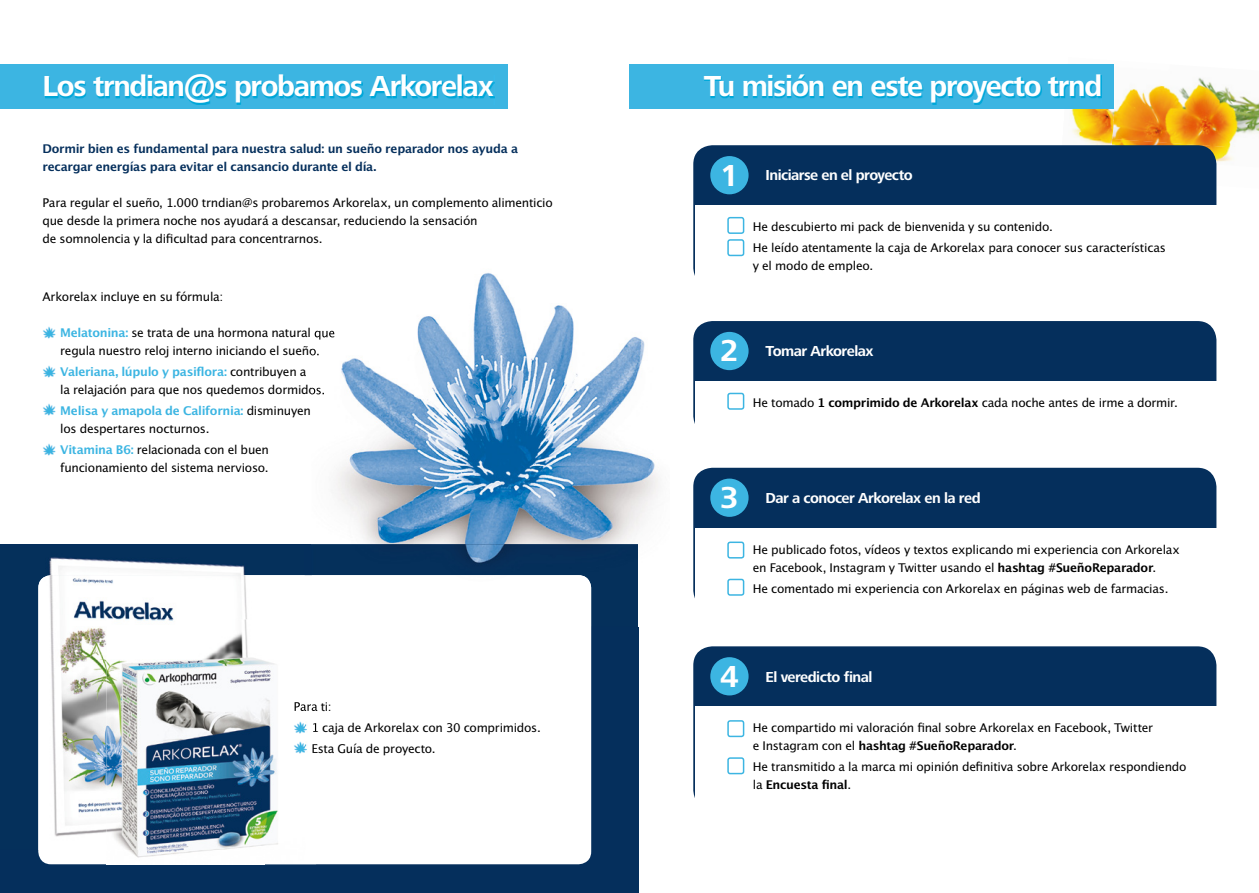
<style>
.page{position:relative;width:1259px;height:893px;background:#fff}
.page>*{position:absolute;margin:0;border:0;box-sizing:border-box;transform-origin:0 0}
.t1{font:700 30px "Frutiger Next LTW1 G";letter-spacing:-.045em;color:#fff}
.t2{font:700 15px "Frutiger Next LTW1 G";letter-spacing:-.035em;color:#fff}
.t3{font:12px/18px "Lucida San Rom";letter-spacing:-.02em;color:#000}
.t4{font:12px/18px "Lucida San Dem";letter-spacing:-.025em;color:#052f5c}
.t5{font:12px "Lucida San Dem";letter-spacing:-.025em;color:#3cb5e2}
.t6{font:12px "Lucida San Dem";letter-spacing:-.025em;color:#000}
.s1{font-family:"Lucida San Dem";color:#3cb5e2}
.s2{font-family:"Lucida San Rom";color:#000}
.s3{font-size:31.5px}
.s4{font-family:"Lucida San Dem"}
.s5{font-family:"Lucida San Rom"}
</style>
<div class="page">
<img style="left:1118px;top:77px;width:141px;height:62px">
<img style="left:1060px;top:108px;width:58px;height:37px">
<img style="left:1109px;top:139px;width:126px;height:50px">
<div style="left:629px;top:64px;width:485px;height:44px;background:#3cb5e2"></div>
<div style="left:0;top:64px;width:508px;height:44px;background:#3cb5e2"></div>
<div style="left:0;top:544px;width:638px;height:349px;background:#052f5c"></div>
<img style="left:45px;top:75px;width:449px;height:29px">
<div style="left:38px;top:575px;width:553px;height:289px;background:#fff;border-radius:13px"></div>
<img style="left:414px;top:272px;width:245px;height:272px">
<img style="left:336px;top:358px;width:78px;height:186px">
<img style="left:311px;top:544px;width:327px;height:83px">
<img style="left:314px;top:330px;width:21px;height:10px">
<svg style="left:311px;top:348px;width:8px;height:8px"></svg>
<svg style="left:311px;top:387px;width:13px;height:8px"></svg>
<img style="left:311px;top:575px;width:280px;height:52px">
<img style="left:705px;top:75px;width:396px;height:29px">
<div style="left:693px;top:321px;width:523px;height:114px;background:#052f5c;border-radius:19px"></div>
<div style="left:710px;top:332px;width:38px;height:38px;background:#3cb5e2;border-radius:50%"></div>
<div style="left:695px;top:381px;width:523px;height:58px;background:#fff"></div>
<div style="left:727px;top:393px;width:17px;height:17px;border:2px solid #3cb5e2;border-radius:2px"></div>
<div style="left:693px;top:145px;width:523px;height:142px;background:#052f5c;border-radius:19px"></div>
<div style="left:710px;top:156px;width:38px;height:38px;background:#3cb5e2;border-radius:50%"></div>
<div style="left:695px;top:205px;width:523px;height:95px;background:#fff"></div>
<div style="left:727px;top:217px;width:17px;height:17px;border:2px solid #3cb5e2;border-radius:2px"></div>
<div style="left:727px;top:239px;width:17px;height:17px;border:2px solid #3cb5e2;border-radius:2px"></div>
<div style="left:693px;top:468px;width:523px;height:141px;background:#052f5c;border-radius:19px"></div>
<div style="left:710px;top:479px;width:38px;height:38px;background:#3cb5e2;border-radius:50%"></div>
<div style="left:695px;top:528px;width:523px;height:85px;background:#fff"></div>
<div style="left:727px;top:542px;width:17px;height:17px;border:2px solid #3cb5e2;border-radius:2px"></div>
<div style="left:727px;top:579px;width:17px;height:17px;border:2px solid #3cb5e2;border-radius:2px"></div>
<div style="left:693px;top:646px;width:523px;height:163px;background:#052f5c;border-radius:19px"></div>
<div style="left:710px;top:657px;width:38px;height:38px;background:#3cb5e2;border-radius:50%"></div>
<div style="left:695px;top:706px;width:523px;height:110px;background:#fff"></div>
<div style="left:727px;top:720px;width:17px;height:17px;border:2px solid #3cb5e2;border-radius:2px"></div>
<div style="left:727px;top:757px;width:17px;height:17px;border:2px solid #3cb5e2;border-radius:2px"></div>
<img style="left:49px;top:557px;width:196px;height:18px">
<img style="left:38px;top:575px;width:267px;height:275px">
<img style="left:129px;top:850px;width:83px;height:8px">
<svg style="left:311px;top:619px;width:5px;height:8px"></svg>
<svg style="left:313px;top:723px;width:3px;height:9px"></svg>
<img style="left:107px;top:619px;width:198px;height:231px">
<svg style="left:295px;top:702px;width:21px;height:9px"></svg>
<img style="left:43px;top:326px;width:13px;height:13px">
<img style="left:43px;top:365px;width:13px;height:13px">
<img style="left:43px;top:404px;width:13px;height:12px">
<img style="left:43px;top:443px;width:13px;height:13px">
<img style="left:294px;top:721px;width:11px;height:14px">
<svg style="left:305px;top:744px;width:11px;height:9px"></svg>
<img style="left:294px;top:741px;width:11px;height:15px">
<h1 class="t1" style="left:43px;top:69px;width:452px">Los trndian@s probamos Arkorelax</h1>
<p class="t4" style="left:43px;top:141px;width:477px">Dormir bien es fundamental para nuestra salud: un sueño reparador nos ayuda a recargar energías para evitar el cansancio durante el día.</p>
<p class="t3" style="left:43px;top:194px;width:512px">Para regular el sueño, 1.000 trndian@s probaremos Arkorelax, un complemento alimenticio que desde la primera noche nos ayudará a descansar, reduciendo la sensación<br>de somnolencia y la dificultad para concentrarnos.</p>
<p class="t3" style="left:43px;top:288px;width:182px">Arkorelax incluye en su fórmula:</p>
<p class="t3" style="left:60px;top:324px;width:276px"><span class="s1">Melatonina:</span> se trata de una hormona natural que regula nuestro reloj interno iniciando el sueño.</p>
<p class="t5" style="left:60px;top:365px;width:248px">Valeriana, lúpulo y pasiflora: <span class="s2">contribuyen a</span></p>
<p class="t3" style="left:60px;top:381px;width:266px">la relajación para que nos quedemos dormidos.</p>
<p class="t5" style="left:60px;top:404px;width:252px">Melisa y amapola de California: <span class="s2">disminuyen</span></p>
<p class="t3" style="left:60px;top:419px;width:210px;line-height:21px">los despertares nocturnos.<br><span class="s1">Vitamina B6:</span> relacionada con el buen</p>
<p class="t3" style="left:60px;top:459px;width:210px">funcionamiento del sistema nervioso.</p>
<p class="t3" style="left:311px;top:717px;width:231px;line-height:21px">1 caja de Arkorelax con 30 comprimidos.<br>Esta Guía de proyecto.</p>
<h1 class="t1" style="left:704px;top:69px;width:400px">Tu misión en este proyecto trnd</h1>
<p class="t2" style="left:720px;top:167px;width:194px"><span class="s3">1</span> Iniciarse en el proyecto</p>
<p class="t3" style="left:753px;top:216px;width:415px;line-height:21px">He descubierto mi pack de bienvenida y su contenido.<br>He leído atentamente la caja de Arkorelax para conocer sus características</p>
<p class="t3" style="left:753px;top:257px;width:122px">y el modo de empleo.</p>
<p class="t2" style="left:720px;top:343px;width:155px"><span class="s3">2</span> Tomar Arkorelax</p>
<p class="t3" style="left:753px;top:394px;width:426px">He tomado <span class="s4">1 comprimido de Arkorelax</span> cada noche antes de irme a dormir.</p>
<p class="t2" style="left:720px;top:489px;width:262px"><span class="s3">3</span> Dar a conocer Arkorelax en la red</p>
<p class="t3" style="left:753px;top:540px;width:428px">He publicado fotos, vídeos y textos explicando mi experiencia con Arkorelax en Facebook, Instagram y Twitter usando el <span class="s4">hashtag #SueñoReparador</span>.</p>
<p class="t3" style="left:753px;top:579px;width:417px">He comentado mi experiencia con Arkorelax en páginas web de farmacias.</p>
<p class="t2" style="left:720px;top:668px;width:154px"><span class="s3">4</span> El veredicto final</p>
<p class="t3" style="left:753px;top:719px;width:402px">He compartido mi valoración final sobre Arkorelax en Facebook, Twitter</p>
<p class="t6" style="left:753px;top:738px;width:266px"><span class="s5">e Instagram con el</span> hashtag #SueñoReparador<span class="s5">.</span></p>
<p class="t3" style="left:753px;top:758px;width:435px">He transmitido a la marca mi opinión definitiva sobre Arkorelax respondiendo</p>
<p class="t6" style="left:753px;top:777px;width:100px"><span class="s5">la</span> Encuesta final<span class="s5">.</span></p>
</div>
